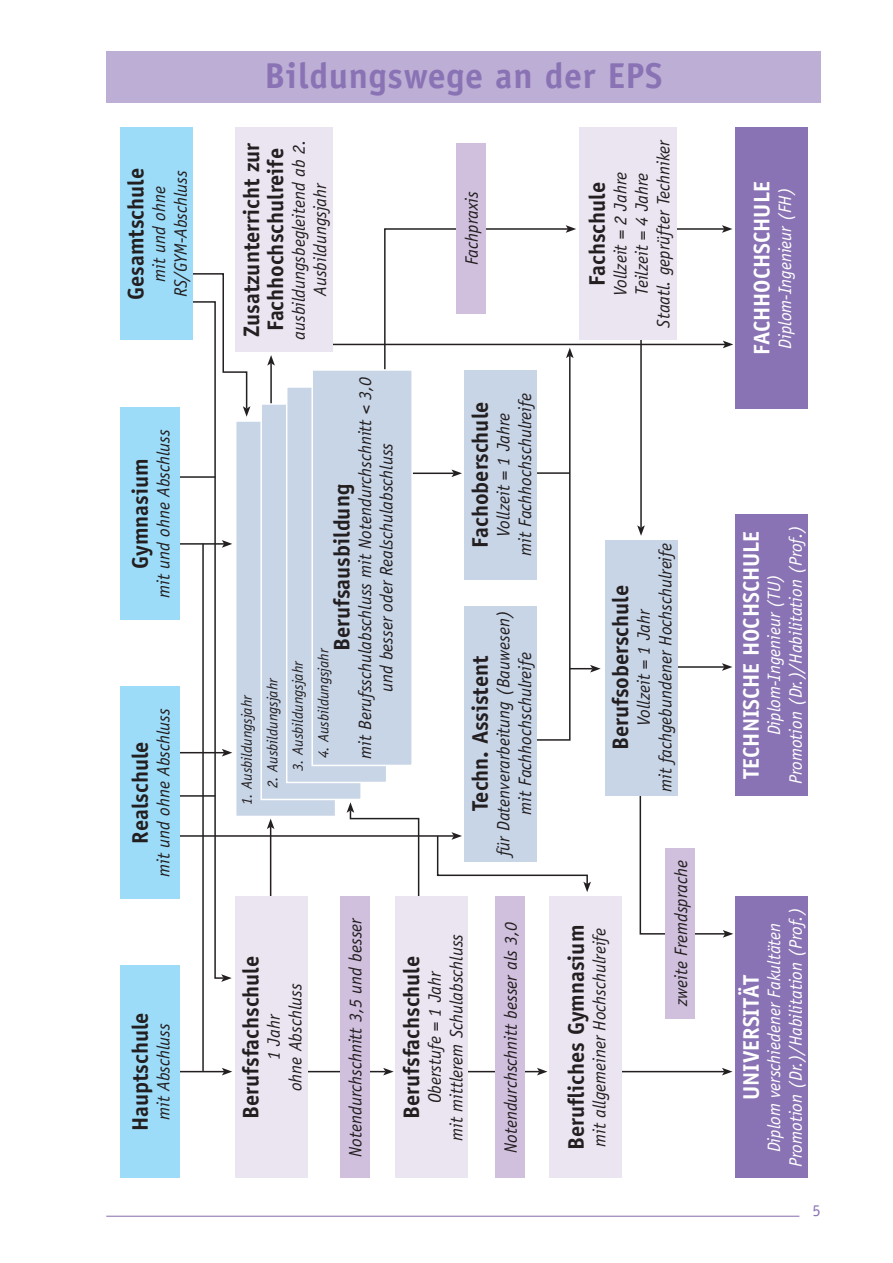
<style>
.page{position:relative;width:893px;height:1263px;background:#fff}
.page>*{position:absolute;margin:0;border:0;box-sizing:border-box;transform-origin:0 0}
.t1{font:700 36px "Officina Sans";letter-spacing:.02em;color:#8a73b4}
.t2{font:700 22.5px/24px "Officina Sans";color:#231f20}
.t3{font:700 22.5px "Officina Sans";color:#fff}
.t4{font:italic 18px/21.6px "Officina Sans";color:#231f20;text-align:center}
.t5{font:italic 18px/21.6px "Officina Sans";color:#fff;text-align:center}
.t6{font:16.5px "Officina Sans";color:#8a73b4}
.t7{font:italic 15px "Officina Sans";color:#231f20}
</style>
<div class="page">
<hr style="left:106px;top:1216px;width:693px;height:1px;background:#8a73b4">
<hr style="left:270px;top:363px;width:2px;height:44px;background:#231f20">
<svg style="left:267px;top:355px;width:8px;height:11px"></svg>
<div style="left:236px;top:421px;width:100px;height:395px;background:#c8d5e7"></div>
<div style="left:261px;top:404px;width:100px;height:395px;background:#c8d5e7"></div>
<div style="left:260px;top:403px;width:102px;height:397px;border:2px solid #fff"></div>
<div style="left:287px;top:387px;width:100px;height:395px;background:#c8d5e7"></div>
<div style="left:286px;top:386px;width:101px;height:397px;border:2px solid #fff"></div>
<div style="left:735px;top:897px;width:73px;height:281px;background:#8a73b4"></div>
<div style="left:735px;top:514px;width:73px;height:281px;background:#8a73b4"></div>
<div style="left:735px;top:128px;width:73px;height:281px;background:#8a73b4"></div>
<hr style="left:173px;top:1071px;width:51px;height:1px;background:#231f20">
<svg style="left:222px;top:1068px;width:10px;height:7px"></svg>
<hr style="left:178px;top:543px;width:46px;height:2px;background:#231f20">
<hr style="left:172px;top:795px;width:43px;height:2px;background:#231f20">
<hr style="left:176px;top:476px;width:39px;height:2px;background:#231f20">
<hr style="left:172px;top:752px;width:52px;height:1px;background:#231f20">
<div style="left:120px;top:965px;width:60px;height:213px;background:#9ddcf9"></div>
<div style="left:120px;top:407px;width:60px;height:213px;background:#9ddcf9"></div>
<hr style="left:202px;top:544px;width:2px;height:527px;background:#231f20">
<hr style="left:301px;top:1071px;width:84px;height:1px;background:#231f20">
<svg style="left:383px;top:1068px;width:11px;height:7px"></svg>
<hr style="left:461px;top:1071px;width:78px;height:1px;background:#231f20">
<svg style="left:537px;top:1068px;width:10px;height:7px"></svg>
<div style="left:340px;top:897px;width:30px;height:281px;background:#d0c0de"></div>
<div style="left:495px;top:897px;width:30px;height:281px;background:#d0c0de"></div>
<hr style="left:177px;top:835px;width:277px;height:2px;background:#231f20">
<svg style="left:436px;top:832px;width:155px;height:60px"></svg>
<div style="left:120px;top:686px;width:60px;height:213px;background:#9ddcf9"></div>
<hr style="left:270px;top:827px;width:1px;height:72px;background:#231f20">
<svg style="left:267px;top:819px;width:7px;height:10px"></svg>
<div style="left:235px;top:897px;width:72px;height:281px;background:#ebe4f1"></div>
<svg style="left:347px;top:802px;width:73px;height:100px"></svg>
<div style="left:396px;top:897px;width:72px;height:281px;background:#ebe4f1"></div>
<hr style="left:617px;top:1071px;width:107px;height:1px;background:#231f20">
<svg style="left:722px;top:1068px;width:10px;height:7px"></svg>
<div style="left:550px;top:897px;width:72px;height:281px;background:#ebe4f1"></div>
<svg style="left:639px;top:790px;width:94px;height:148px"></svg>
<div style="left:665px;top:848px;width:30px;height:170px;background:#d0c0de"></div>
<hr style="left:667px;top:666px;width:57px;height:2px;background:#231f20">
<svg style="left:722px;top:663px;width:10px;height:8px"></svg>
<div style="left:605px;top:540px;width:72px;height:255px;background:#c8d5e7"></div>
<hr style="left:640px;top:334px;width:2px;height:194px;background:#231f20">
<svg style="left:637px;top:525px;width:8px;height:11px"></svg>
<hr style="left:667px;top:228px;width:57px;height:2px;background:#231f20">
<svg style="left:722px;top:225px;width:10px;height:8px"></svg>
<div style="left:579px;top:128px;width:98px;height:212px;background:#ebe4f1"></div>
<div style="left:465px;top:606px;width:72px;height:255px;background:#c8d5e7"></div>
<hr style="left:328px;top:344px;width:397px;height:1px;background:#231f20">
<svg style="left:723px;top:341px;width:10px;height:7px"></svg>
<div style="left:235px;top:128px;width:98px;height:224px;background:#ebe4f1"></div>
<svg style="left:383px;top:225px;width:218px;height:516px"></svg>
<div style="left:312px;top:370px;width:100px;height:395px;background:#c8d5e7"></div>
<div style="left:311px;top:369px;width:102px;height:397px;border:2px solid #fff"></div>
<svg style="left:188px;top:272px;width:62px;height:710px"></svg>
<div style="left:456px;top:144px;width:30px;height:170px;background:#d0c0de"></div>
<div style="left:120px;top:128px;width:72px;height:212px;background:#9ddcf9"></div>
<div style="left:106px;top:51px;width:715px;height:51px;background:#bcaed5"></div>
<p class="t2" style="left:126px;top:300px;width:133px;rotate:-90deg">Gesamtschule</p>
<p class="t4" style="left:150px;top:297px;width:129px;rotate:-90deg">mit und ohne<br>RS/GYM-Abschluss</p>
<p class="t4" style="left:154px;top:598px;width:170px;rotate:-90deg">mit und ohne Abschluss</p>
<p class="t2" style="left:130px;top:569px;width:112px;rotate:-90deg">Gymnasium</p>
<p class="t2" style="left:130px;top:844px;width:104px;rotate:-90deg">Realschule</p>
<p class="t4" style="left:154px;top:877px;width:170px;rotate:-90deg">mit und ohne Abschluss</p>
<p class="t2" style="left:130px;top:1131px;width:120px;rotate:-90deg">Hauptschule</p>
<p class="t4" style="left:154px;top:1120px;width:98px;rotate:-90deg">mit Abschluss</p>
<h1 class="t1" style="left:265px;top:62px;width:399px">Bildungswege an der EPS</h1>
<p class="t2" style="left:241px;top:337px;width:196px;rotate:-90deg">Zusatzunterricht zur<br>Fachhochschulreife</p>
<p class="t4" style="left:289px;top:339px;width:201px;rotate:-90deg">ausbildungsbegleitend ab 2.<br>Ausbildungsjahr</p>
<p class="t4" style="left:462px;top:265px;width:75px;rotate:-90deg">Fachpraxis</p>
<p class="t2" style="left:587px;top:286px;width:105px;rotate:-90deg">Fachschule</p>
<p class="t4" style="left:611px;top:327px;width:190px;rotate:-90deg">Vollzeit = 2 Jahre<br>Teilzeit = 4 Jahre<br>Staatl. geprüfter Techniker</p>
<p class="t7" style="left:241px;top:805px;width:112px;rotate:-90deg">1. Ausbildungsjahr</p>
<p class="t7" style="left:267px;top:788px;width:112px;rotate:-90deg">2. Ausbildungsjahr</p>
<p class="t7" style="left:292px;top:771px;width:112px;rotate:-90deg">3. Ausbildungsjahr</p>
<p class="t2" style="left:241px;top:1119px;width:165px;rotate:-90deg">Berufsfachschule</p>
<p class="t4" style="left:265px;top:1091px;width:109px;rotate:-90deg">1 Jahr<br>ohne Abschluss</p>
<p class="t4" style="left:356px;top:759px;width:383px;rotate:-90deg">mit Berufsschulabschluss mit Notendurchschnitt &lt; 3,0 und besser oder Realschulabschluss</p>
<p class="t2" style="left:332px;top:651px;width:169px;rotate:-90deg">Berufsausbildung</p>
<p class="t7" style="left:318px;top:758px;width:112px;rotate:-90deg">4. Ausbildungsjahr</p>
<p class="t2" style="left:470px;top:548px;width:148px;rotate:-90deg">Fachoberschule</p>
<p class="t4" style="left:494px;top:556px;width:164px;rotate:-90deg">Vollzeit = 1 Jahre<br>mit Fachhochschulreife</p>
<p class="t2" style="left:470px;top:811px;width:157px;rotate:-90deg">Techn. Assistent</p>
<p class="t4" style="left:494px;top:856px;width:247px;rotate:-90deg">für Datenverarbeitung (Bauwesen) mit Fachhochschulreife</p>
<p class="t2" style="left:610px;top:750px;width:167px;rotate:-90deg">Berufsoberschule</p>
<p class="t4" style="left:346px;top:1156px;width:241px;rotate:-90deg">Notendurchschnitt 3,5 und besser</p>
<p class="t4" style="left:501px;top:1153px;width:233px;rotate:-90deg">Notendurchschnitt besser als 3,0</p>
<p class="t4" style="left:425px;top:1141px;width:209px;rotate:-90deg">Oberstufe = 1 Jahr<br>mit mittlerem Schulabschluss</p>
<p class="t2" style="left:566px;top:1150px;width:227px;rotate:-90deg">Berufliches Gymnasium</p>
<p class="t4" style="left:590px;top:1147px;width:220px;rotate:-90deg">mit allgemeiner Hochschulreife</p>
<p class="t2" style="left:401px;top:1119px;width:165px;rotate:-90deg">Berufsfachschule</p>
<p class="t4" style="left:634px;top:792px;width:250px;rotate:-90deg">Vollzeit = 1 Jahr<br>mit fachgebundener Hochschulreife</p>
<p class="t4" style="left:672px;top:1006px;width:148px;rotate:-90deg">zweite Fremdsprache</p>
<p class="t3" style="left:753px;top:355px;width:175px;rotate:-90deg">FACHHOCHSCHULE</p>
<p class="t5" style="left:776px;top:349px;width:162px;rotate:-90deg">Diplom-Ingenieur (FH)</p>
<p class="t3" style="left:742px;top:779px;width:249px;rotate:-90deg">TECHNISCHE HOCHSCHULE</p>
<p class="t5" style="left:765px;top:784px;width:261px;rotate:-90deg">Diplom-Ingenieur (TU)<br>Promotion (Dr.)/Habilitation (Prof.)</p>
<p class="t3" style="left:742px;top:1100px;width:127px;rotate:-90deg">UNIVERSITÄT</p>
<p class="t5" style="left:765px;top:1167px;width:261px;rotate:-90deg">Diplom verschiedener Fakultäten<br>Promotion (Dr.)/Habilitation (Prof.)</p>
<p class="t6" style="left:812px;top:1204px;width:10px">5</p>
</div>
